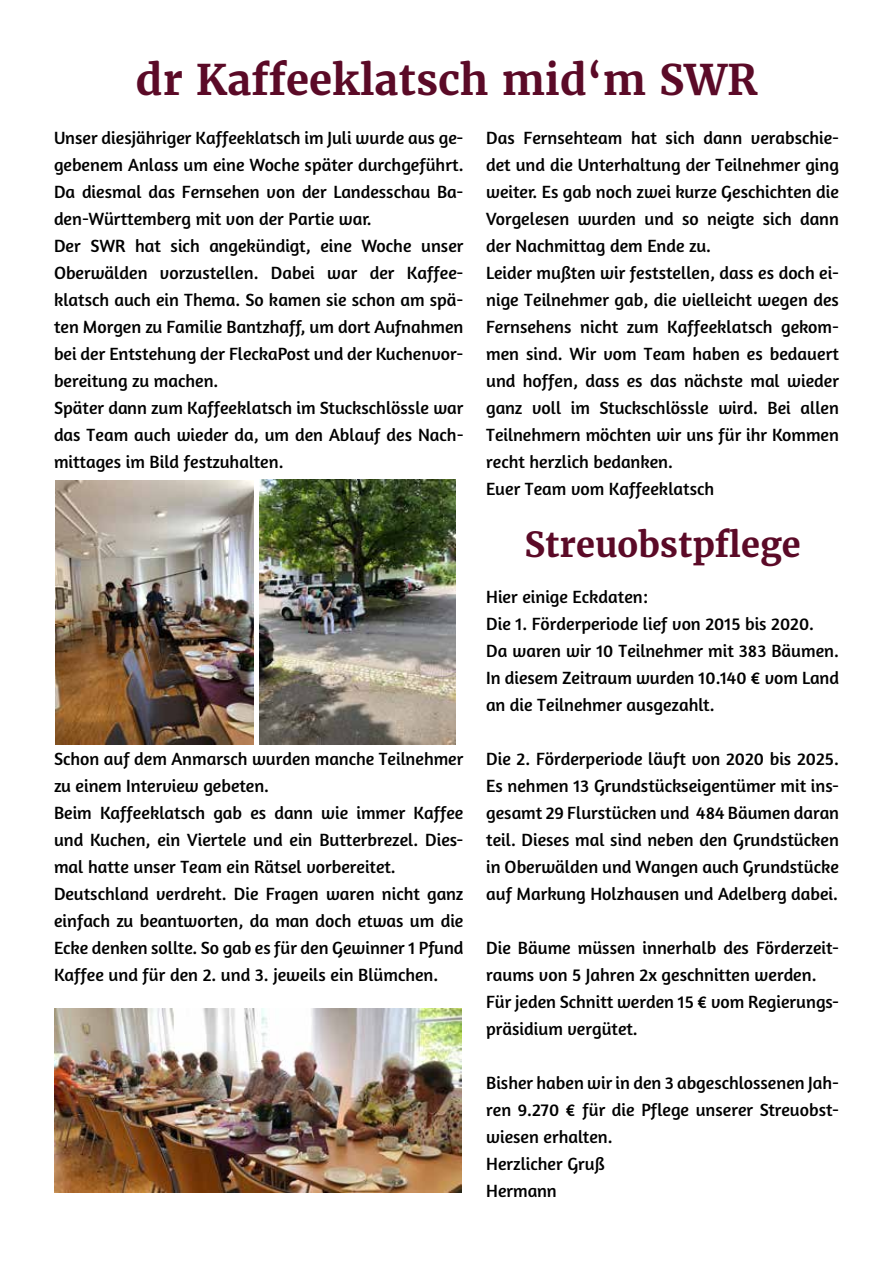
<style>
.page{position:relative;width:893px;height:1263px;background:#fff}
.page>*{position:absolute;margin:0;border:0;box-sizing:border-box;transform-origin:0 0}
.t1{font:700 42px "Merriweather";color:#5b0a27}
.t2{font:700 34.5px "Merriweather";color:#5b0a27}
.t3{font:18px/27px "Amaranth";color:#000}
</style>
<div class="page">
<img style="left:55px;top:480px;width:198px;height:264px">
<img style="left:260px;top:479px;width:195px;height:266px">
<img style="left:54px;top:1008px;width:408px;height:184px">
<h1 class="t1" style="left:136px;top:53px;width:623px">dr Kaffeeklatsch mid‘m SWR</h1>
<p class="t3" style="left:54px;top:124px;width:411px">Unser diesjähriger Kaffeeklatsch im Juli wurde aus ge&shy;gebenem Anlass um eine Woche später durchgeführt.<br>Da diesmal das Fernsehen von der Landesschau Ba&shy;den-Württemberg mit von der Partie war.<br>Der SWR hat sich angekündigt, eine Woche unser Oberwälden vorzustellen. Dabei war der Kaffee&shy;klatsch auch ein Thema. So kamen sie schon am spä&shy;ten Morgen zu Familie Bantzhaff, um dort Aufnahmen bei der Entstehung der FleckaPost und der Kuchenvor&shy;bereitung zu machen.<br>Später dann zum Kaffeeklatsch im Stuckschlössle war das Team auch wieder da, um den Ablauf des Nach&shy;mittages im Bild festzuhalten.</p>
<p class="t3" style="left:54px;top:745px;width:411px">Schon auf dem Anmarsch wurden manche Teilnehmer zu einem Interview gebeten.<br>Beim Kaffeeklatsch gab es dann wie immer Kaffee und Kuchen, ein Viertele und ein Butterbrezel. Dies&shy;mal hatte unser Team ein Rätsel vorbereitet.<br>Deutschland verdreht. Die Fragen waren nicht ganz einfach zu beantworten, da man doch etwas um die Ecke denken sollte. So gab es für den Gewinner 1 Pfund Kaffee und für den 2. und 3. jeweils ein Blümchen.</p>
<p class="t3" style="left:486px;top:124px;width:354px">Das Fernsehteam hat sich dann verabschie&shy;det und die Unterhaltung der Teilnehmer ging weiter. Es gab noch zwei kurze Geschichten die Vorgelesen wurden und so neigte sich dann der Nachmittag dem Ende zu.<br>Leider mußten wir feststellen, dass es doch ei&shy;nige Teilnehmer gab, die vielleicht wegen des Fernsehens nicht zum Kaffeeklatsch gekom&shy;men sind. Wir vom Team haben es bedauert und hoffen, dass es das nächste mal wieder ganz voll im Stuckschlössle wird. Bei allen Teilnehmern möchten wir uns für ihr Kommen recht herzlich bedanken.<br>Euer Team vom Kaffeeklatsch</p>
<h2 class="t2" style="left:524px;top:523px;width:278px">Streuobstpflege</h2>
<p class="t3" style="left:486px;top:583px;width:354px">Hier einige Eckdaten:<br>Die 1. Förderperiode lief von 2015 bis 2020.<br>Da waren wir 10 Teilnehmer mit 383 Bäumen.<br>In diesem Zeitraum wurden 10.140 € vom Land an die Teilnehmer ausgezahlt.</p>
<p class="t3" style="left:486px;top:745px;width:354px;text-align:justify">Die 2. Förderperiode läuft von 2020 bis 2025.<br>Es nehmen 13 Grundstückseigentümer mit ins&shy;gesamt 29 Flurstücken und 484 Bäumen daran teil. Dieses mal sind neben den Grundstücken in Oberwälden und Wangen auch Grundstücke auf Markung Holzhausen und Adelberg dabei.</p>
<p class="t3" style="left:486px;top:934px;width:354px">Die Bäume müssen innerhalb des Förderzeit&shy;raums von 5 Jahren 2x geschnitten werden.<br>Für jeden Schnitt werden 15 € vom Regierungs&shy;präsidium vergütet.</p>
<p class="t3" style="left:486px;top:1069px;width:354px">Bisher haben wir in den 3 abgeschlossenen Jah&shy;ren 9.270 € für die Pflege unserer Streuobst&shy;wiesen erhalten.<br>Herzlicher Gruß<br>Hermann</p>
</div>
